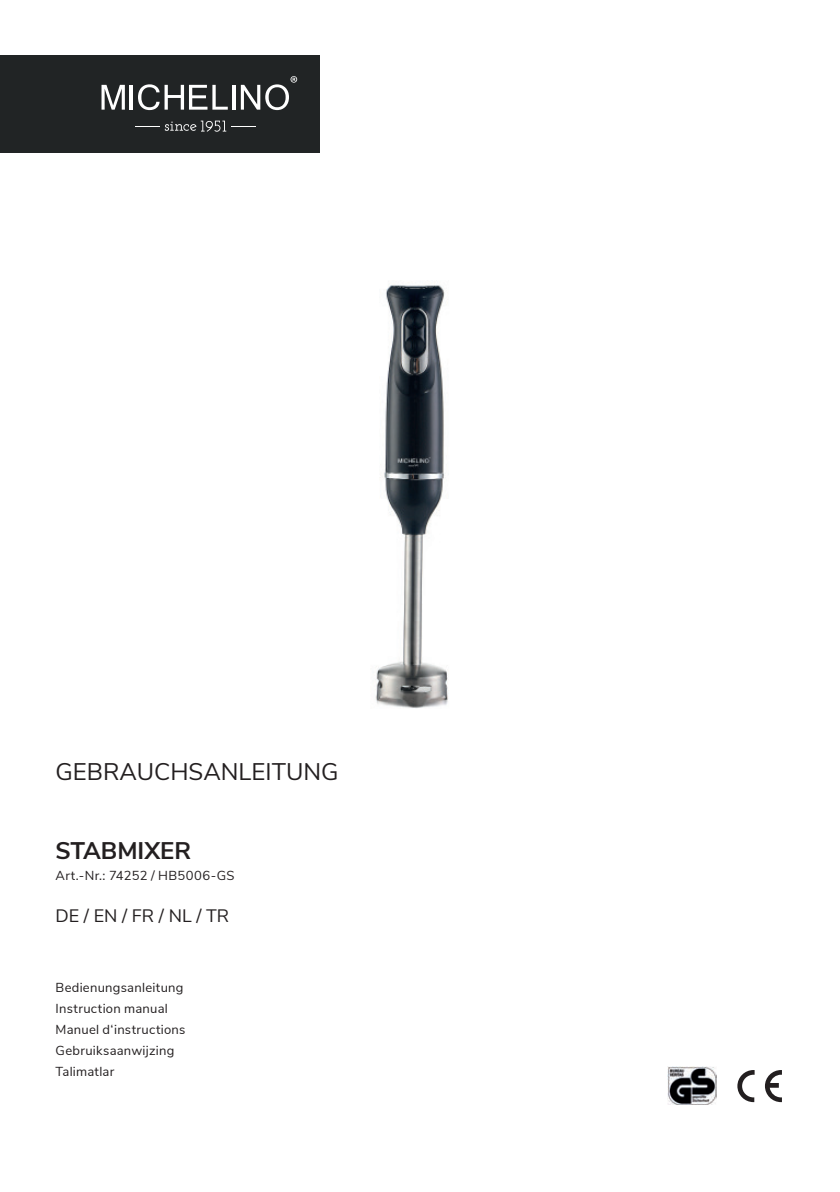
<style>
.page{position:relative;width:840px;height:1192px;background:#fff}
.page>*{position:absolute;margin:0;border:0;box-sizing:border-box;transform-origin:0 0}
.t1{font:24px "Nunito Sans";color:#231f20}
.t2{font:700 24px "Nunito Sans";color:#231f20}
.t3{font:18px "Nunito Sans";color:#231f20}
.t4{font:13px/21px "Nunito Sans";letter-spacing:.02em;color:#231f20}
</style>
<div class="page">
<div style="left:0;top:55px;width:319px;height:98px;background:#212425"></div>
<svg style="left:101px;top:85px;width:24px;height:25px"></svg>
<hr style="left:130px;top:85px;width:3px;height:25px;background:#fff">
<svg style="left:138px;top:84px;width:90px;height:26px"></svg>
<hr style="left:232px;top:85px;width:4px;height:25px;background:#fff">
<svg style="left:135px;top:126px;width:24px;height:1px"></svg>
<svg style="left:165px;top:121px;width:90px;height:11px"></svg>
<svg style="left:241px;top:76px;width:56px;height:34px"></svg>
<svg style="left:737px;top:1070px;width:17px;height:31px"></svg>
<svg style="left:765px;top:1070px;width:16px;height:31px"></svg>
<img style="left:375px;top:285px;width:74px;height:423px">
<img style="left:667px;top:1066px;width:49px;height:38px">
<h1 class="t1" style="left:55px;top:753px;width:284px">GEBRAUCHSANLEITUNG</h1>
<h1 class="t2" style="left:55px;top:832px;width:137px">STABMIXER</h1>
<p class="t4" style="left:55px;top:863px;width:180px">Art.-Nr.: 74252 / HB5006-GS</p>
<h2 class="t3" style="left:55px;top:902px;width:175px">DE / EN / FR / NL / TR</h2>
<p class="t4" style="left:55px;top:976px;width:131px">Bedienungsanleitung<br>Instruction manual<br>Manuel d‘instructions<br>Gebruiksaanwijzing<br>Talimatlar</p>
</div>
